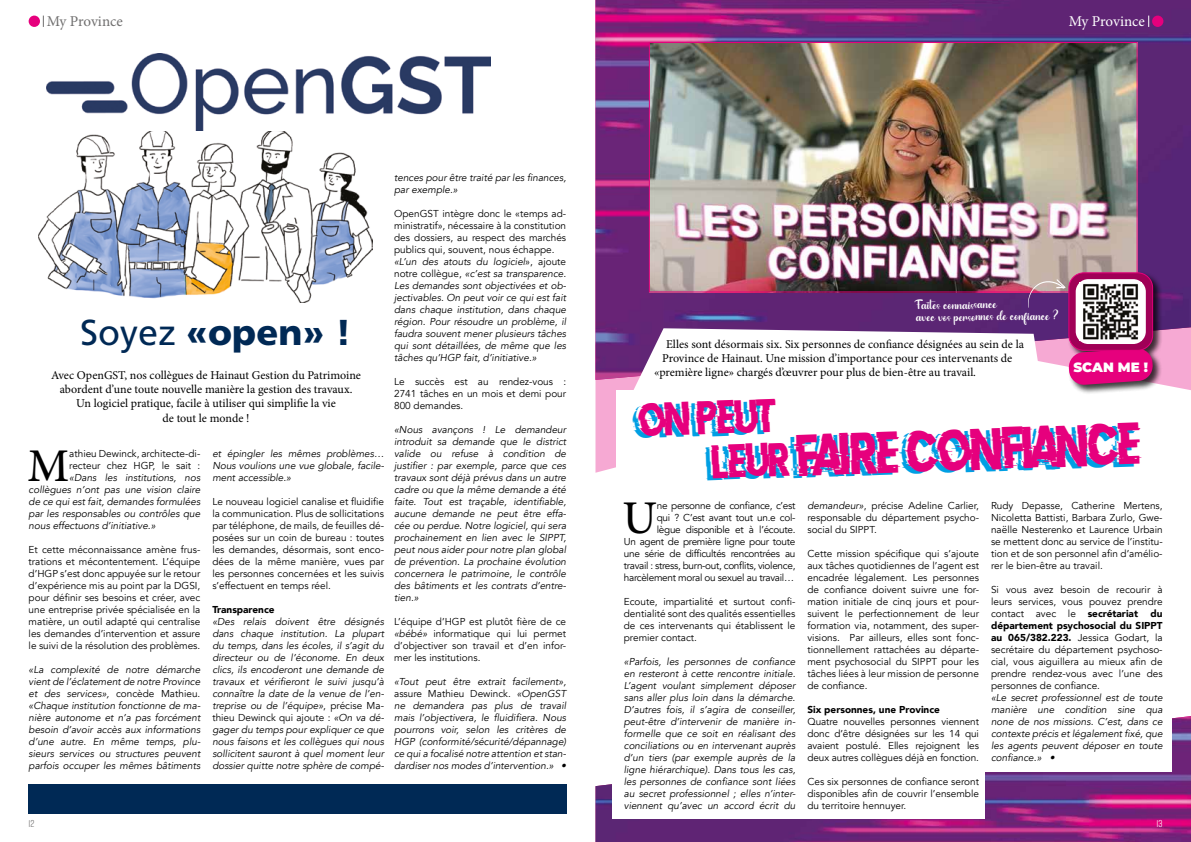
<style>
.page{position:relative;width:1191px;height:842px;background:#fff}
.page>*{position:absolute;margin:0;border:0;box-sizing:border-box;transform-origin:0 0}
.t1{font:500 46.9px "Minion Pro";color:#000}
.t2{font:45.5px "Doctor Glitch";color:#e6007d;scale:.77 1}
.t3{font:36.4px "Doctor Glitch";color:#e6007d;scale:.77 1}
.t4{font:900 36px "Frutiger LT Std";color:#002955}
.t5{font:15px "Minion Pro";letter-spacing:-.005em;color:#706f6f}
.t6{font:15px "Minion Pro";letter-spacing:-.005em;color:#fff}
.t7{font:900 13.5px "Montserrat";color:#fff}
.t8{font:12px/14.4px "Minion Pro";color:#000;text-align:center}
.t9{font:italic 10px/12px "Avenir";color:#000;text-align:justify}
.t10{font:10px/12px "Avenir";color:#000;text-align:justify}
.t11{font:10px/12px "Avenir";letter-spacing:-.03em;color:#000;text-align:right}
.t12{font:10px/12.1px "Chocolate";color:#fff}
.t13{font:900 10px "Avenir";color:#000}
.t14{font:10px "Rift";color:#706f6f}
.t15{font:10px "Rift";color:#fff}
.s1{font-weight:400}
.s2{font-style:normal}
.s3{font-style:italic}
.s4{font-size:36.4px}
.s5{font-weight:900}
</style>
<div class="page">
<img style="left:39px;top:130px;width:334px;height:172px">
<div style="left:28px;top:784px;width:539px;height:30px;background:#002955"></div>
<img style="left:595px;top:716px;width:596px;height:126px">
<div style="left:612px;top:730px;width:373px;height:89px;background:#fff"></div>
<div style="left:984px;top:650px;width:188px;height:122px;background:#fff"></div>
<img style="left:595px;top:0;width:596px;height:380px">
<div style="left:1152px;top:16px;width:11px;height:11px;background:#e6007d;border-radius:50%"></div>
<div style="left:29px;top:16px;width:11px;height:11px;background:#e6007d;border-radius:50%"></div>
<img style="left:651px;top:44px;width:484px;height:246px">
<div style="left:649px;top:42px;width:488px;height:250px;border:1px solid #e6007d"></div>
<div style="left:1066px;top:271px;width:96px;height:123px;background:#000;opacity:.75"></div>
<svg style="left:1068px;top:348px;width:85px;height:37px;background:#d7127d"></svg>
<div style="left:1068px;top:273px;width:84px;height:77px;background:#a00057;border-radius:15px"></div>
<div style="left:1068px;top:272px;width:85px;height:79px;border:1px solid #e6007d;border-radius:15px"></div>
<div style="left:1075px;top:279px;width:70px;height:65px;background:#fff;border-radius:13px"></div>
<img style="left:1083px;top:283px;width:55px;height:57px">
<svg style="left:595px;top:328px;width:448px;height:145px"></svg>
<img style="left:47px;top:54px;width:443px;height:76px">
<svg style="left:1026px;top:279px;width:39px;height:29px"></svg>
<h3 class="t5" style="left:47px;top:12px;width:78px">My Province</h3>
<h3 class="t6" style="left:1068px;top:12px;width:78px">My Province</h3>
<h3 class="t4" style="left:80px;top:311px;width:273px"><span class="s1">Soyez</span> «open» !</h3>
<p class="t8" style="left:51px;top:368px;width:311px">Avec OpenGST, nos collègues de Hainaut Gestion du Patrimoine abordent d’une toute nouvelle manière la gestion des travaux.<br>Un logiciel pratique, facile à utiliser qui simplifie la vie<br>de tout le monde !</p>
<h1 class="t1" style="left:27px;top:435px;width:43px">M</h1>
<p class="t10" style="left:69px;top:448px;width:133px">athieu Dewinck, architecte-di&shy;recteur chez HGP, le sait :</p>
<p class="t9" style="left:29px;top:472px;width:173px;text-indent:41px">«Dans les institutions, nos collègues n’ont pas une vision claire de ce qui est fait, demandes formulées par les responsables ou contrôles que nous effectuons d’initiative.»</p>
<p class="t10" style="left:29px;top:544px;width:173px">Et cette méconnaissance amène frus&shy;trations et mécontentement. L’équipe d’HGP s’est donc appuyée sur le retour d’expérience mis au point par la DGSI, pour définir ses besoins et créer, avec une entreprise privée spécialisée en la matière, un outil adapté qui centralise les demandes d’intervention et assure le suivi de la résolution des problèmes.</p>
<p class="t9" style="left:29px;top:664px;width:173px">«La complexité de notre démarche vient de l’éclatement de notre Province et des services», <span class="s2">concède Mathieu. </span>«Chaque institution fonctionne de ma&shy;nière autonome et n’a pas forcément besoin d’avoir accès aux informations d’une autre. En même temps, plu&shy;sieurs services ou structures peuvent parfois occuper les mêmes bâtiments</p>
<p class="t9" style="left:212px;top:448px;width:173px">et épingler les mêmes problèmes… Nous voulions une vue globale, facile&shy;ment accessible.»</p>
<p class="t10" style="left:212px;top:496px;width:173px">Le nouveau logiciel canalise et fluidifie la communication. Plus de sollicitations par téléphone, de mails, de feuilles dé&shy;posées sur un coin de bureau : toutes les demandes, désormais, sont enco&shy;dées de la même manière, vues par les personnes concernées et les suivis s’effectuent en temps réel.</p>
<p class="t13" style="left:212px;top:601px;width:64px">Transparence</p>
<p class="t9" style="left:212px;top:616px;width:173px">«Des relais doivent être désignés dans chaque institution. La plupart du temps, dans les écoles, il s’agit du directeur ou de l’économe. En deux clics, ils encoderont une demande de travaux et vérifieront le suivi jusqu’à connaître la date de la venue de l’en&shy;treprise ou de l’équipe»<span class="s2">, précise Ma&shy;thieu Dewinck qui ajoute :</span> «On va dé&shy;gager du temps pour expliquer ce que nous faisons et les collègues qui nous sollicitent sauront à quel moment leur dossier quitte notre sphère de compé-</p>
<p class="t9" style="left:394px;top:172px;width:173px">tences pour être traité par les finances, par exemple.»</p>
<p class="t9" style="left:394px;top:208px;width:173px;text-align:left"><span class="s2">OpenGST intègre donc le «temps ad&shy;ministratif», nécessaire à la constitution des dossiers, au respect des marchés publics qui, souvent, nous échappe. </span>«L’un des atouts du logiciel<span class="s2">», ajoute notre collègue,</span> «c’est sa transparence.<br>Les demandes sont objectivées et ob&shy;jectivables. On peut voir ce qui est fait dans chaque institution, dans chaque région. Pour résoudre un problème, il faudra souvent mener plusieurs tâches qui sont détaillées, de même que les tâches qu’HGP fait, d’initiative.»</p>
<p class="t10" style="left:394px;top:376px;width:173px">Le succès est au rendez-vous :<br>2741 tâches en un mois et demi pour 800 demandes.</p>
<p class="t9" style="left:394px;top:424px;width:173px">«Nous avançons ! Le demandeur introduit sa demande que le district valide ou refuse à condition de justifier : par exemple, parce que ces travaux sont déjà prévus dans un autre cadre ou que la même demande a été faite. Tout est traçable, identifiable, aucune demande ne peut être effa&shy;cée ou perdue. Notre logiciel, qui sera prochainement en lien avec le SIPPT, peut nous aider pour notre plan global de prévention. La prochaine évolution concernera le patrimoine, le contrôle des bâtiments et les contrats d’entre&shy;tien.»</p>
<p class="t10" style="left:394px;top:616px;width:173px">L’équipe d’HGP est plutôt fière de ce <span class="s3">«bébé»</span> informatique qui lui permet d’objectiver son travail et d’en infor&shy;mer les institutions.</p>
<p class="t9" style="left:394px;top:676px;width:173px">«Tout peut être extrait facilement», <span class="s2">assure Mathieu Dewinck.</span> «OpenGST ne demandera pas plus de travail mais l’objectivera, le fluidifiera. Nous pourrons voir, selon les critères de HGP (conformité/sécurité/dépannage) ce qui a focalisé notre attention et stan&shy;dardiser nos modes d’intervention.» •</p>
<p class="t12" style="left:915px;top:300px;width:144px;rotate:-1deg">Faites connaissance<br>avec vos personnes de confiance ?</p>
<p class="t8" style="left:666px;top:336px;width:359px">Elles sont désormais six. Six personnes de confiance désignées au sein de la</p>
<p class="t8" style="left:662px;top:351px;width:352px">Province de Hainaut. Une mission d’importance pour ces intervenants de</p>
<p class="t8" style="left:654px;top:365px;width:323px">«première ligne» chargés d’œuvrer pour plus de bien-être au travail.</p>
<h3 class="t3" style="left:637px;top:404px;width:178px;rotate:-2deg">On peut</h3>
<h3 class="t7" style="left:1073px;top:357px;width:76px">SCAN ME !</h3>
<h2 class="t2" style="left:711px;top:438px;width:557px;rotate:-2deg"><span class="s4">leur</span> faire conFIance</h2>
<p class="t11" style="left:624px;top:500px;width:173px">ne personne de confiance, c’est<br>qui ? C’est avant tout un.e col-<br>lègue disponible et à l’écoute.<br>Un agent de première ligne pour toute une série de difficultés rencontrées au travail : stress, burn-out, conflits, violence, harcèlement moral ou sexuel au travail…</p>
<p class="t10" style="left:624px;top:596px;width:173px">Ecoute, impartialité et surtout confi&shy;dentialité sont des qualités essentielles de ces intervenants qui établissent le premier contact.</p>
<p class="t9" style="left:624px;top:656px;width:173px">«Parfois, les personnes de confiance en resteront à cette rencontre initiale.<br>L’agent voulant simplement déposer sans aller plus loin dans la démarche.<br>D’autres fois, il s’agira de conseiller, peut-être d’intervenir de manière in&shy;formelle que ce soit en réalisant des conciliations ou en intervenant auprès d’un tiers (par exemple auprès de la ligne hiérarchique). Dans tous les cas, les personnes de confiance sont liées au secret professionnel ; elles n’inter&shy;viennent qu’avec un accord écrit du</p>
<h1 class="t1" style="left:622px;top:486px;width:36px">U</h1>
<p class="t10" style="left:807px;top:500px;width:173px"><span class="s3">demandeur»</span>, précise Adeline Carlier, responsable du département psycho&shy;social du SIPPT.</p>
<p class="t10" style="left:807px;top:548px;width:173px">Cette mission spécifique qui s’ajoute aux tâches quotidiennes de l’agent est encadrée légalement. Les personnes de confiance doivent suivre une for&shy;mation initiale de cinq jours et pour&shy;suivent le perfectionnement de leur formation via, notamment, des super&shy;visions. Par ailleurs, elles sont fonc&shy;tionnellement rattachées au départe&shy;ment psychosocial du SIPPT pour les tâches liées à leur mission de personne de confiance.</p>
<p class="t13" style="left:807px;top:701px;width:134px">Six personnes, une Province</p>
<p class="t10" style="left:807px;top:716px;width:173px">Quatre nouvelles personnes viennent donc d’être désignées sur les 14 qui avaient postulé. Elles rejoignent les deux autres collègues déjà en fonction.</p>
<p class="t10" style="left:807px;top:776px;width:173px">Ces six personnes de confiance seront disponibles afin de couvrir l’ensemble du territoire hennuyer.</p>
<p class="t10" style="left:991px;top:500px;width:173px">Rudy Depasse, Catherine Mertens, Nicoletta Battisti, Barbara Zurlo, Gwe&shy;naëlle Nesterenko et Laurence Urbain se mettent donc au service de l’institu&shy;tion et de son personnel afin d’amélio&shy;rer le bien-être au travail.</p>
<p class="t10" style="left:991px;top:584px;width:173px">Si vous avez besoin de recourir à leurs services, vous pouvez prendre contact avec le <span class="s5">secrétariat</span></p>
<p class="t10" style="left:991px;top:608px;width:173px;text-indent:159px"><span class="s5">du département psychosocial du SIPPT au 065/382.223.</span> Jessica Godart, la secrétaire du département psychoso&shy;cial, vous aiguillera au mieux afin de prendre rendez-vous avec l’une des personnes de confiance.</p>
<p class="t9" style="left:991px;top:692px;width:173px">«Le secret professionnel est de toute manière une condition sine qua none de nos missions. C’est, dans ce contexte précis et légalement fixé, que les agents peuvent déposer en toute confiance.» •</p>
<p class="t14" style="left:28px;top:816px;width:8px">12</p>
<p class="t15" style="left:1156px;top:816px;width:8px">13</p>
</div>
